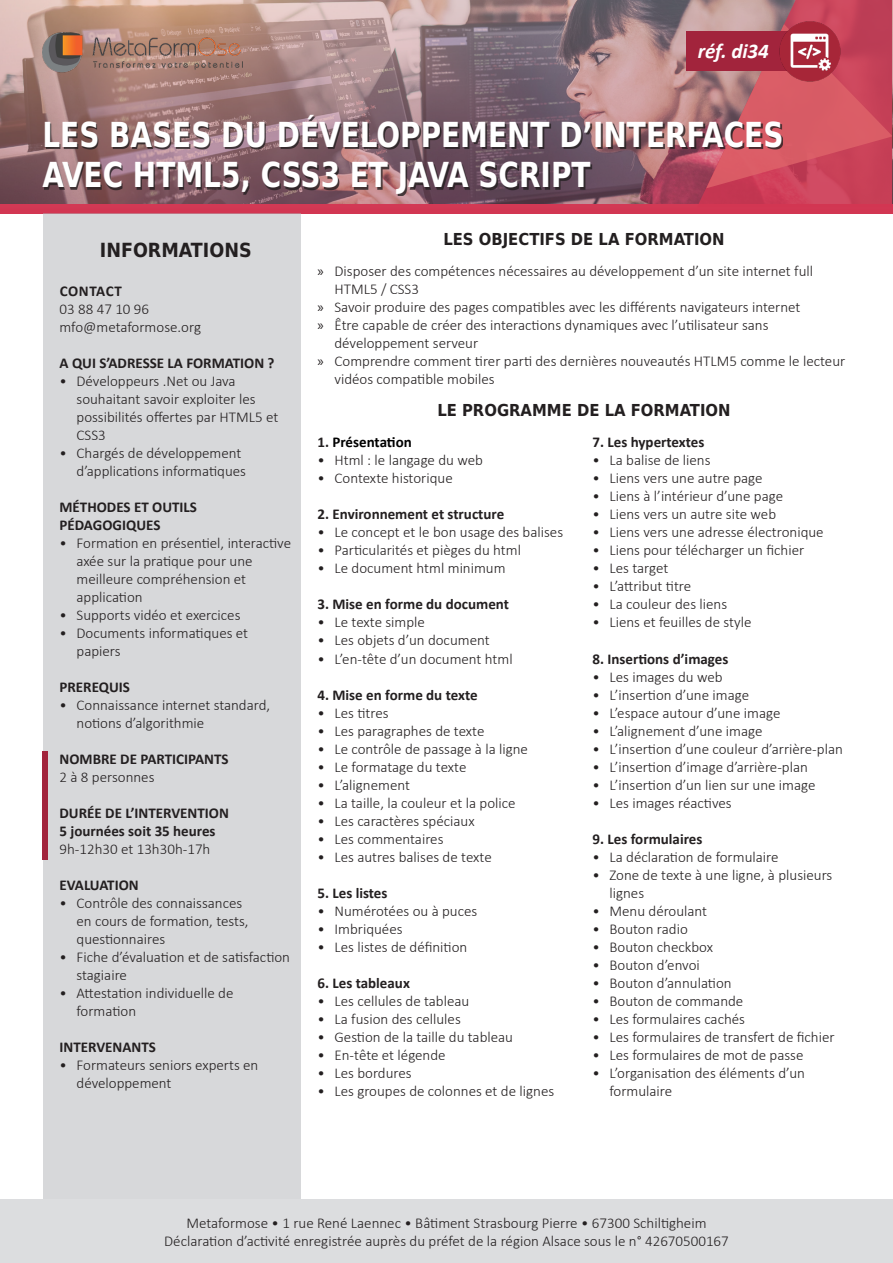
<style>
.page{position:relative;width:893px;height:1263px;background:#fff}
.page>*{position:absolute;margin:0;border:0;box-sizing:border-box;transform-origin:0 0}
.Titre_Formation{font:700 34.5px/40.5px "DejaVu Sans Condensed";color:#fff;scale:.9 1}
.t1{font:italic 700 21px "Calibri";color:#fff}
.t2{font:700 19.5px "DejaVu Sans Condensed";color:#231f20}
.t3{font:700 16.5px "DejaVu Sans Condensed";color:#231f20}
.t4{font:300 15px/18px "Calibri";color:#231f20}
.Texte-courant{font:700 15px/18px "Calibri";color:#231f20}
.t5{font:700 15px "Calibri";color:#000}
.Texte-courant-2{font:700 15px "Calibri";letter-spacing:.035em;color:#231f20}
.s1{font-family:"Myriad Pro";font-weight:400}
.s2{color:#231f20}
</style>
<div class="page">
<div style="left:0;top:1199px;width:893px;height:64px;background:#dcdddf"></div>
<div style="left:0;top:0;width:893px;height:214px;background:#d23652"></div>
<img style="left:0;top:0;width:697px;height:203px">
<div style="left:43px;top:214px;width:257px;height:985px;background:#d7d8da"></div>
<svg style="left:697px;top:0;width:195px;height:204px"></svg>
<div style="left:686px;top:32px;width:132px;height:39px;background:#a2243c"></div>
<img style="left:769px;top:19px;width:81px;height:65px">
<img style="left:42px;top:32px;width:200px;height:41px">
<div style="left:44px;top:116px;width:739px;height:80px;background:#231f20;opacity:.8"></div>
<div style="left:43px;top:751px;width:5px;height:108px;background:#a2243c"></div>
<p class="t1" style="left:698px;top:36px;width:73px">réf. di34</p>
<p class="Titre_Formation" style="left:43px;top:114px;width:825px">LES BASES DU DÉVELOPPEMENT D’INTERFACES<br>AVEC HTML5, CSS3 ET JAVA SCRIPT</p>
<p class="t2" style="left:100px;top:234px;width:153px">INFORMATIONS</p>
<p class="Texte-courant-2" style="left:60px;top:281px;width:63px">CONTACT</p>
<p class="t4" style="left:60px;top:300px;width:91px">03 88 47 10 96</p>
<p class="t4" style="left:60px;top:318px;width:143px">mfo@metaformose.org</p>
<p class="Texte-courant" style="left:60px;top:354px;width:217px">A QUI S’ADRESSE LA FORMATION ?</p>
<p class="t4" style="left:77px;top:372px;width:203px;text-indent:-17px">• Développeurs .Net ou Java souhaitant savoir exploiter les possibilités offertes par HTML5 et<br>CSS3</p>
<p class="t4" style="left:77px;top:444px;width:171px;text-indent:-17px">• Chargés de développement d’applications informatiques</p>
<p class="Texte-courant" style="left:60px;top:498px;width:139px">MÉTHODES ET OUTILS<br>PÉDAGOGIQUES</p>
<p class="t4" style="left:77px;top:534px;width:216px;text-indent:-17px">• Formation en présentiel, interactive axée sur la pratique pour une meilleure compréhension et application</p>
<p class="t4" style="left:60px;top:606px;width:182px">• Supports vidéo et exercices</p>
<p class="t4" style="left:77px;top:624px;width:173px;text-indent:-17px">• Documents informatiques et papiers</p>
<p class="Texte-courant" style="left:60px;top:678px;width:72px">PREREQUIS</p>
<p class="t4" style="left:77px;top:696px;width:195px;text-indent:-17px">• Connaissance internet standard, notions d’algorithmie</p>
<p class="Texte-courant" style="left:60px;top:750px;width:170px">NOMBRE DE PARTICIPANTS</p>
<p class="t4" style="left:60px;top:768px;width:96px">2 à 8 personnes</p>
<p class="Texte-courant" style="left:60px;top:804px;width:171px">DURÉE DE L’INTERVENTION</p>
<p class="Texte-courant" style="left:60px;top:822px;width:158px">5 journées soit 35 heures</p>
<p class="t4" style="left:60px;top:840px;width:152px">9h-12h30 et 13h30h-17h</p>
<p class="Texte-courant" style="left:60px;top:876px;width:81px">EVALUATION</p>
<p class="t4" style="left:77px;top:894px;width:174px;text-indent:-17px">• Contrôle des connaissances en cours de formation, tests, questionnaires</p>
<p class="t4" style="left:77px;top:948px;width:215px;text-indent:-17px">• Fiche d’évaluation et de satisfaction stagiaire</p>
<p class="t4" style="left:77px;top:984px;width:158px;text-indent:-17px">• Attestation individuelle de formation</p>
<p class="Texte-courant" style="left:60px;top:1038px;width:98px">INTERVENANTS</p>
<p class="t4" style="left:77px;top:1056px;width:183px;text-indent:-17px">• Formateurs seniors experts en développement</p>
<p class="t3" style="left:443px;top:225px;width:283px">LES OBJECTIFS DE LA FORMATION</p>
<p class="t4" style="left:334px;top:262px;width:480px;text-indent:-17px"><span class="s1">»</span> Disposer des compétences nécessaires au développement d’un site internet full<br>HTML5 / CSS3</p>
<p class="t4" style="left:317px;top:298px;width:484px"><span class="s1">»</span> Savoir produire des pages compatibles avec les différents navigateurs internet</p>
<p class="t4" style="left:334px;top:316px;width:435px;text-indent:-17px"><span class="s1">»</span> Être capable de créer des interactions dynamiques avec l’utilisateur sans développement serveur</p>
<p class="t4" style="left:334px;top:352px;width:512px;text-indent:-17px"><span class="s1">»</span> Comprendre comment tirer parti des dernières nouveautés HTLM5 comme le lecteur vidéos compatible mobiles</p>
<p class="t3" style="left:437px;top:397px;width:295px">LE PROGRAMME DE LA FORMATION</p>
<p class="t5" style="left:317px;top:432px;width:96px"><span class="s2">1.</span> Présentation</p>
<p class="t4" style="left:317px;top:451px;width:167px">• Html : le langage du web</p>
<p class="t4" style="left:317px;top:469px;width:137px">• Contexte historique</p>
<p class="Texte-courant" style="left:317px;top:505px;width:188px">2. Environnement et structure</p>
<p class="t4" style="left:317px;top:523px;width:247px">• Le concept et le bon usage des balises</p>
<p class="t4" style="left:317px;top:541px;width:205px">• Particularités et pièges du html</p>
<p class="t4" style="left:317px;top:559px;width:190px">• Le document html minimum</p>
<p class="Texte-courant" style="left:317px;top:595px;width:193px">3. Mise en forme du document</p>
<p class="t4" style="left:317px;top:613px;width:109px">• Le texte simple</p>
<p class="t4" style="left:317px;top:631px;width:174px">• Les objets d’un document</p>
<p class="t4" style="left:317px;top:649px;width:197px">• L’en-tête d’un document html</p>
<p class="Texte-courant" style="left:317px;top:685px;width:162px">4. Mise en forme du texte</p>
<p class="t4" style="left:317px;top:703px;width:73px">• Les titres</p>
<p class="t4" style="left:317px;top:721px;width:168px">• Les paragraphes de texte</p>
<p class="t4" style="left:317px;top:739px;width:212px">• Le contrôle de passage à la ligne</p>
<p class="t4" style="left:317px;top:757px;width:150px">• Le formatage du texte</p>
<p class="t4" style="left:317px;top:775px;width:94px">• L’alignement</p>
<p class="t4" style="left:317px;top:793px;width:200px">• La taille, la couleur et la police</p>
<p class="t4" style="left:317px;top:811px;width:159px">• Les caractères spéciaux</p>
<p class="t4" style="left:317px;top:829px;width:127px">• Les commentaires</p>
<p class="t4" style="left:317px;top:847px;width:176px">• Les autres balises de texte</p>
<p class="Texte-courant" style="left:317px;top:883px;width:71px">5. Les listes</p>
<p class="t4" style="left:317px;top:901px;width:161px">• Numérotées ou à puces</p>
<p class="t4" style="left:317px;top:919px;width:87px">• Imbriquées</p>
<p class="t4" style="left:317px;top:937px;width:151px">• Les listes de définition</p>
<p class="Texte-courant" style="left:317px;top:973px;width:94px">6. Les tableaux</p>
<p class="t4" style="left:317px;top:991px;width:153px">• Les cellules de tableau</p>
<p class="t4" style="left:317px;top:1009px;width:145px">• La fusion des cellules</p>
<p class="t4" style="left:317px;top:1027px;width:197px">• Gestion de la taille du tableau</p>
<p class="t4" style="left:317px;top:1045px;width:130px">• En-tête et légende</p>
<p class="t4" style="left:317px;top:1063px;width:96px">• Les bordures</p>
<p class="t4" style="left:317px;top:1081px;width:238px">• Les groupes de colonnes et de lignes</p>
<p class="Texte-courant" style="left:592px;top:433px;width:113px">7. Les hypertextes</p>
<p class="t4" style="left:592px;top:451px;width:120px">• La balise de liens</p>
<p class="t4" style="left:592px;top:469px;width:172px">• Liens vers une autre page</p>
<p class="t4" style="left:592px;top:487px;width:192px">• Liens à l’intérieur d’une page</p>
<p class="t4" style="left:592px;top:505px;width:185px">• Liens vers un autre site web</p>
<p class="t4" style="left:592px;top:523px;width:233px">• Liens vers une adresse électronique</p>
<p class="t4" style="left:592px;top:541px;width:213px">• Liens pour télécharger un fichier</p>
<p class="t4" style="left:592px;top:559px;width:77px">• Les target</p>
<p class="t4" style="left:592px;top:577px;width:100px">• L’attribut titre</p>
<p class="t4" style="left:592px;top:595px;width:136px">• La couleur des liens</p>
<p class="t4" style="left:592px;top:613px;width:160px">• Liens et feuilles de style</p>
<p class="Texte-courant" style="left:592px;top:649px;width:137px">8. Insertions d’images</p>
<p class="t4" style="left:592px;top:667px;width:132px">• Les images du web</p>
<p class="t4" style="left:592px;top:685px;width:158px">• L’insertion d’une image</p>
<p class="t4" style="left:592px;top:703px;width:189px">• L’espace autour d’une image</p>
<p class="t4" style="left:592px;top:721px;width:171px">• L’alignement d’une image</p>
<p class="t4" style="left:592px;top:739px;width:252px">• L’insertion d’une couleur d’arrière-plan</p>
<p class="t4" style="left:592px;top:757px;width:217px">• L’insertion d’image d’arrière-plan</p>
<p class="t4" style="left:592px;top:775px;width:224px">• L’insertion d’un lien sur une image</p>
<p class="t4" style="left:592px;top:793px;width:141px">• Les images réactives</p>
<p class="Texte-courant" style="left:592px;top:829px;width:111px">9. Les formulaires</p>
<p class="t4" style="left:592px;top:847px;width:188px">• La déclaration de formulaire</p>
<p class="t4" style="left:609px;top:865px;width:224px;text-indent:-17px">• Zone de texte à une ligne, à plusieurs lignes</p>
<p class="t4" style="left:592px;top:901px;width:116px">• Menu déroulant</p>
<p class="t4" style="left:592px;top:919px;width:97px">• Bouton radio</p>
<p class="t4" style="left:592px;top:937px;width:122px">• Bouton checkbox</p>
<p class="t4" style="left:592px;top:955px;width:109px">• Bouton d’envoi</p>
<p class="t4" style="left:592px;top:973px;width:141px">• Bouton d’annulation</p>
<p class="t4" style="left:592px;top:991px;width:152px">• Bouton de commande</p>
<p class="t4" style="left:592px;top:1009px;width:154px">• Les formulaires cachés</p>
<p class="t4" style="left:592px;top:1027px;width:244px">• Les formulaires de transfert de fichier</p>
<p class="t4" style="left:592px;top:1045px;width:212px">• Les formulaires de mot de passe</p>
<p class="t4" style="left:609px;top:1063px;width:197px;text-indent:-17px">• L’organisation des éléments d’un formulaire</p>
<p class="t4" style="left:164px;top:1213px;width:566px;text-align:center">Metaformose • 1 rue René Laennec • Bâtiment Strasbourg Pierre • 67300 Schiltigheim<br>Déclaration d’activité enregistrée auprès du préfet de la région Alsace sous le n° 42670500167</p>
</div>
